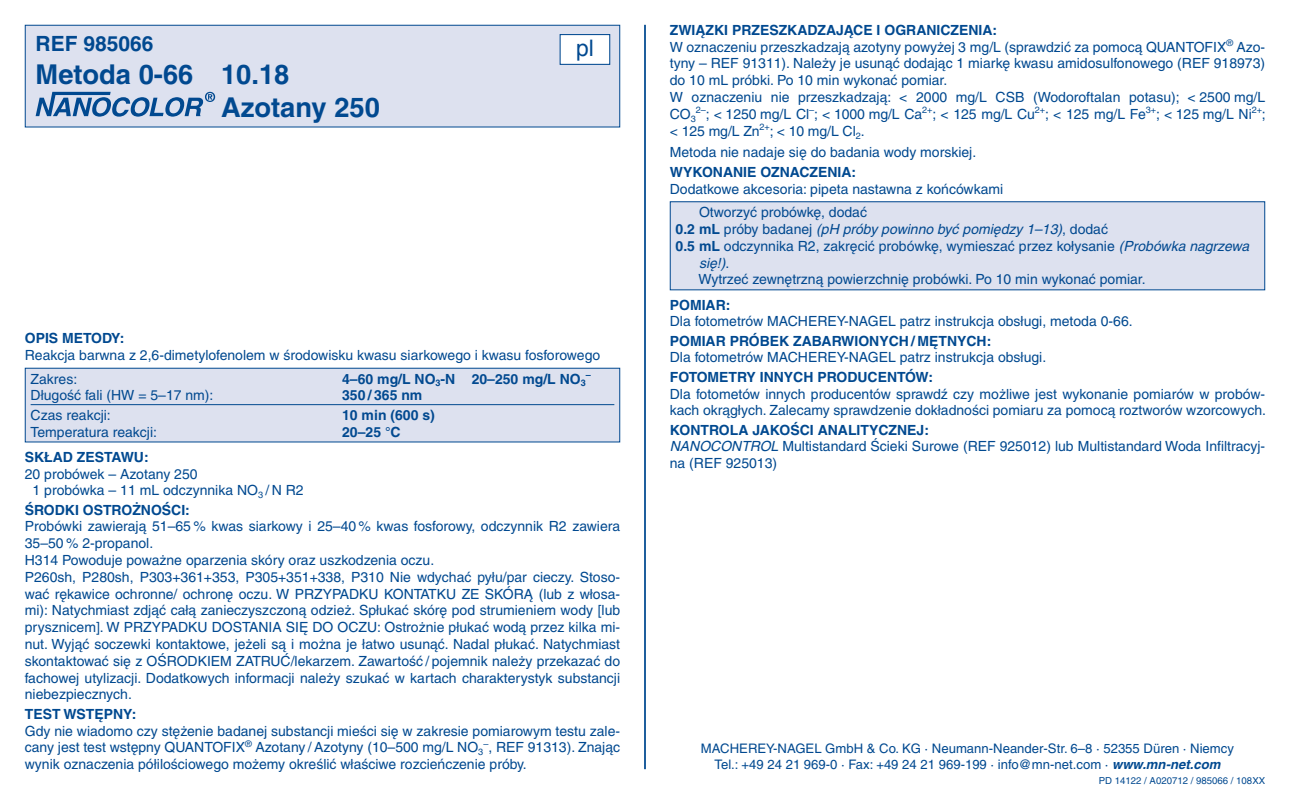
<style>
.page{position:relative;width:1290px;height:794px;background:#fff}
.page>*{position:absolute;margin:0;border:0;box-sizing:border-box;transform-origin:0 0}
.TestNo___Name{font:700 27.3px "Helvetica LT Pro";color:#014990}
.t1{font:22.75px "Helvetica";color:#014990}
.REF{font:700 21px "Helvetica LT Pro";color:#014990}
.Fließtext{font:14px/16.8px "Helvetica LT Pro";color:#014990}
.Fließtext_Flatter__T{font:14px "Helvetica LT Pro";color:#014990}
.Subhead{font:700 14px "Helvetica LT Pro";color:#014990}
.Fließtext_Flatter__T-2{font:italic 14px "Helvetica LT Pro";color:#014990}
.Fließtext_Flatter__T-3{font:700 14px "Helvetica LT Pro";color:#014990}
.Fließtext_Abstand_vo{font:14px "Helvetica LT Pro";color:#014990}
.Adresse{font:13.12px/15.8px "Helvetica LT Pro";color:#014990;text-align:center}
.t2{font:9.62px "Helvetica LT Pro";color:#014990}
.Fließtext_Flatter__T-4{font:700 9.1px "Helvetica LT Pro";color:#014990}
.s1{font-weight:700;font-style:normal}
.s2{font-style:normal}
.s3{font-weight:700}
.s4{font-style:italic}
.s5{font-weight:700;font-style:italic}
</style>
<div class="page">
<hr style="left:644px;top:25px;width:2px;height:744px;background:#014990">
<div style="left:25px;top:25px;width:595px;height:102px;background:#dde1ef"></div>
<svg style="left:36px;top:92px;width:179px;height:25px"></svg>
<div style="left:25px;top:25px;width:595px;height:102px;border:1px solid #014990"></div>
<div style="left:560px;top:35px;width:50px;height:29px;background:#fff"></div>
<div style="left:560px;top:34px;width:50px;height:31px;border:1px solid #014990"></div>
<div style="left:25px;top:368px;width:595px;height:74px;background:#dde1ef"></div>
<hr style="left:31px;top:404px;width:583px;height:1px;background:#014990">
<div style="left:25px;top:368px;width:595px;height:74px;border:1px solid #014990"></div>
<div style="left:670px;top:202px;width:595px;height:88px;background:#dde1ef"></div>
<div style="left:670px;top:201px;width:595px;height:89px;border:1px solid #014990"></div>
<p class="REF" style="left:36px;top:30px;width:119px">REF 985066</p>
<p class="TestNo___Name" style="left:36px;top:57px;width:255px">Metoda 0-66 10.18</p>
<p class="TestNo___Name" style="left:221px;top:90px;width:160px">Azotany 250</p>
<p class="t1" style="left:576px;top:30px;width:19px">pl</p>
<p class="Subhead" style="left:25px;top:330px;width:101px">OPIS METODY:</p>
<p class="Fließtext" style="left:25px;top:347px;width:577px">Reakcja barwna z 2,6-dimetylofenolem w środowisku kwasu siarkowego i kwasu fosforowego</p>
<p class="Fließtext_Flatter__T" style="left:31px;top:371px;width:48px">Zakres:</p>
<p class="Fließtext_Flatter__T-3" style="left:342px;top:370px;width:245px">4–60 mg/L NO<sub>3</sub>-N 20–250 mg/L NO<sub>3</sub></p>
<p class="Fließtext_Flatter__T-4" style="left:586px;top:369px;width:7px">–</p>
<p class="Fließtext_Flatter__T" style="left:31px;top:387px;width:184px">Długość fali (HW = 5–17 nm):</p>
<p class="Fließtext_Flatter__T-3" style="left:342px;top:387px;width:82px">350 / 365 nm</p>
<p class="Fließtext_Flatter__T" style="left:31px;top:407px;width:82px">Czas reakcji:</p>
<p class="Fließtext_Flatter__T-3" style="left:342px;top:406px;width:94px">10 min (600 s)</p>
<p class="Fließtext_Flatter__T" style="left:31px;top:423px;width:128px">Temperatura reakcji:</p>
<p class="Fließtext_Flatter__T-3" style="left:342px;top:423px;width:60px">20–25 °C</p>
<p class="Subhead" style="left:25px;top:448px;width:125px">SKŁAD ZESTAWU:</p>
<p class="Fließtext" style="left:33px;top:465px;width:272px;text-indent:-8px">20 probówek – Azotany 250<br>1 probówka – 11 mL odczynnika NO<sub>3</sub> / N R2</p>
<p class="Subhead" style="left:25px;top:501px;width:167px">ŚRODKI OSTROŻNOŚCI:</p>
<p class="Fließtext" style="left:25px;top:518px;width:597px">Probówki zawierają 51–65 % kwas siarkowy i 25–40 % kwas fosforowy, odczynnik R2 zawiera<br>35–50 % 2-propanol.</p>
<p class="Fließtext" style="left:25px;top:551px;width:411px">H314 Powoduje poważne oparzenia skóry oraz uszkodzenia oczu.</p>
<p class="Fließtext" style="left:25px;top:568px;width:597px;text-align:justify">P260sh, P280sh, P303+361+353, P305+351+338, P310 Nie wdychać pyłu/par cieczy. Stoso&shy;wać rękawice ochronne/ ochronę oczu. W PRZYPADKU KONTATKU ZE SKÓRĄ (lub z włosa&shy;mi): Natychmiast zdjąć całą zanieczyszczoną odzież. Spłukać skórę pod strumieniem wody [lub prysznicem]. W PRZYPADKU DOSTANIA SIĘ DO OCZU: Ostrożnie płukać wodą przez kilka mi&shy;nut. Wyjąć soczewki kontaktowe, jeżeli są i można je łatwo usunąć. Nadal płukać. Natychmiast skontaktować się z OŚRODKIEM ZATRUĆ/lekarzem. Zawartość / pojemnik należy przekazać do fachowej utylizacji. Dodatkowych informacji należy szukać w kartach charakterystyk substancji niebezpiecznych.</p>
<p class="Subhead" style="left:25px;top:705px;width:113px">TEST WSTĘPNY:</p>
<p class="Fließtext" style="left:25px;top:722px;width:597px;text-align:justify">Gdy nie wiadomo czy stężenie badanej substancji mieści się w zakresie pomiarowym testu zale&shy;cany jest test wstępny QUANTOFIX<sup>®</sup> Azotany / Azotyny (10–500 mg/L NO<sub>3</sub><sup>–</sup>, REF 91313). Znając wynik oznaczenia półilościowego możemy określić właściwe rozcieńczenie próby.</p>
<p class="Subhead" style="left:670px;top:21px;width:329px">ZWIĄZKI PRZESZKADZAJĄCE I OGRANICZENIA:</p>
<p class="Fließtext" style="left:670px;top:38px;width:597px;text-align:justify">W oznaczeniu przeszkadzają azotyny powyżej 3 mg/L (sprawdzić za pomocą QUANTOFIX<sup>®</sup> Azo&shy;tyny – REF 91311). Należy je usunąć dodając 1 miarkę kwasu amidosulfonowego (REF 918973) do 10 mL próbki. Po 10 min wykonać pomiar.</p>
<p class="Fließtext" style="left:670px;top:89px;width:597px;text-align:justify">W oznaczeniu nie przeszkadzają: &lt; 2000 mg/L CSB (Wodoroftalan potasu); &lt; 2500 mg/L CO<sub>3</sub><sup>2–</sup>; &lt; 1250 mg/L Cl<sup>–</sup>; &lt; 1000 mg/L Ca<sup>2+</sup>; &lt; 125 mg/L Cu<sup>2+</sup>; &lt; 125 mg/L Fe<sup>3+</sup>; &lt; 125 mg/L Ni<sup>2+</sup>; &lt; 125 mg/L Zn<sup>2+</sup>; &lt; 10 mg/L Cl<sub>2</sub>.</p>
<p class="Fließtext_Abstand_vo" style="left:670px;top:144px;width:308px">Metoda nie nadaje się do badania wody morskiej.</p>
<p class="Subhead" style="left:670px;top:163px;width:188px">WYKONANIE OZNACZENIA:</p>
<p class="Fließtext" style="left:670px;top:180px;width:335px">Dodatkowe akcesoria: pipeta nastawna z końcówkami</p>
<p class="Fließtext_Flatter__T" style="left:699px;top:204px;width:169px">Otworzyć probówkę, dodać</p>
<p class="Fließtext_Flatter__T-2" style="left:676px;top:221px;width:434px"><span class="s1">0.2 mL</span> <span class="s2">próby badanej</span> (pH próby powinno być pomiędzy 1–13)<span class="s2">, dodać</span></p>
<p class="Fließtext_Flatter__T" style="left:676px;top:238px;width:575px"><span class="s3">0.5 mL</span> odczynnika R2, zakręcić probówkę, wymieszać przez kołysanie <span class="s4">(Probówka nagrzewa</span></p>
<p class="Fließtext_Flatter__T-2" style="left:699px;top:255px;width:32px">się!)<span class="s2">.</span></p>
<p class="Fließtext_Flatter__T" style="left:698px;top:271px;width:449px">Wytrzeć zewnętrzną powierzchnię probówki. Po 10 min wykonać pomiar.</p>
<p class="Subhead" style="left:670px;top:296px;width:62px">POMIAR:</p>
<p class="Fließtext" style="left:670px;top:313px;width:464px">Dla fotometrów MACHEREY-NAGEL patrz instrukcja obsługi, metoda 0-66.</p>
<p class="Subhead" style="left:670px;top:332px;width:323px">POMIAR PRÓBEK ZABARWIONYCH / MĘTNYCH:</p>
<p class="Fließtext" style="left:670px;top:349px;width:378px">Dla fotometrów MACHEREY-NAGEL patrz instrukcja obsługi.</p>
<p class="Subhead" style="left:670px;top:368px;width:265px">FOTOMETRY INNYCH PRODUCENTÓW:</p>
<p class="Fließtext" style="left:670px;top:385px;width:598px">Dla fotometów innych producentów sprawdź czy możliwe jest wykonanie pomiarów w probów&shy;kach okrągłych. Zalecamy sprawdzenie dokładności pomiaru za pomocą roztworów wzorcowych.</p>
<p class="Subhead" style="left:670px;top:421px;width:261px">KONTROLA JAKOŚCI ANALITYCZNEJ:</p>
<p class="Fließtext" style="left:670px;top:438px;width:597px"><span class="s4">NANOCONTROL</span> Multistandard Ścieki Surowe (REF 925012) lub Multistandard Woda Infiltracyj&shy;na (REF 925013)</p>
<p class="Adresse" style="left:701px;top:741px;width:534px">MACHEREY-NAGEL GmbH &amp; Co. KG · Neumann-Neander-Str. 6–8 · 52355 Düren · Niemcy<br>Tel.: +49 24 21 969-0 · Fax: +49 24 21 969-199 · info@mn-net.com · <span class="s5">www.mn-net.com</span></p>
<p class="t2" style="left:1099px;top:774px;width:168px">PD 14122 / A020712 / 985066 / 108XX</p>
</div>
